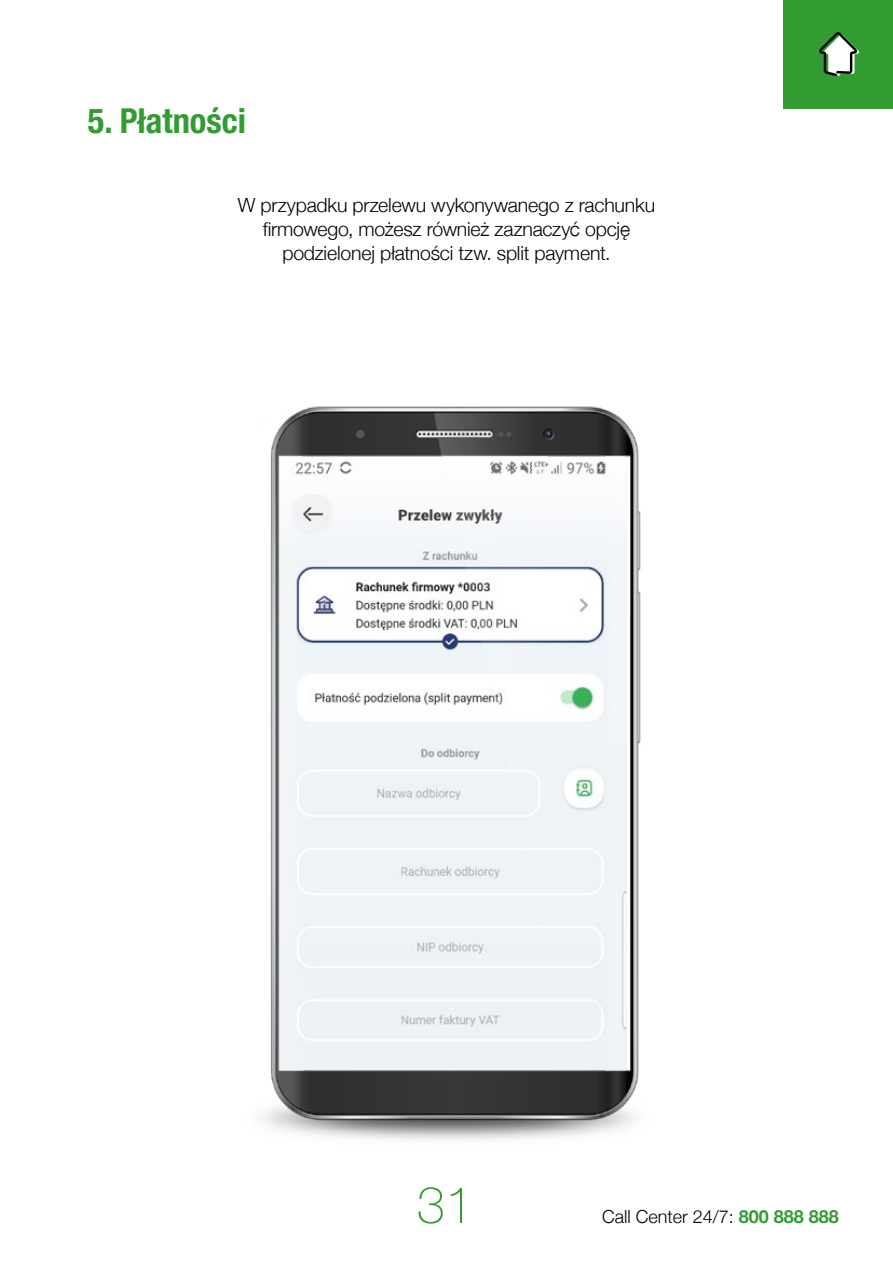
<style>
.page{position:relative;width:893px;height:1263px;background:#fff}
.page>*{position:absolute;margin:0;border:0;box-sizing:border-box;transform-origin:0 0}
.t1{font:100 51px "Helvetica Neue";color:#329c32}
.t2{font:700 condensed 34.5px "Helvetica Neue LT Pro";color:#329c32}
.t3{font:300 19.5px/24px "Helvetica Neue";letter-spacing:-.01em;color:#000;text-align:center}
.t4{font:300 18px "Helvetica Neue";color:#000}
.s1{font-weight:700;color:#329c32}
</style>
<div class="page">
<img style="left:262px;top:406px;width:379px;height:734px">
<div style="left:784px;top:0;width:109px;height:108px;background:#329c32"></div>
<svg style="left:819px;top:32px;width:41px;height:44px"></svg>
<h2 class="t2" style="left:88px;top:100px;width:160px">5. Płatności</h2>
<p class="t3" style="left:238px;top:192px;width:419px">W przypadku przelewu wykonywanego z rachunku firmowego, możesz również zaznaczyć opcję podzielonej płatności tzw. split payment.</p>
<h1 class="t1" style="left:417px;top:1166px;width:58px">31</h1>
<p class="t4" style="left:602px;top:1202px;width:238px">Call Center 24/7: <span class="s1">800 888 888</span></p>
</div>
